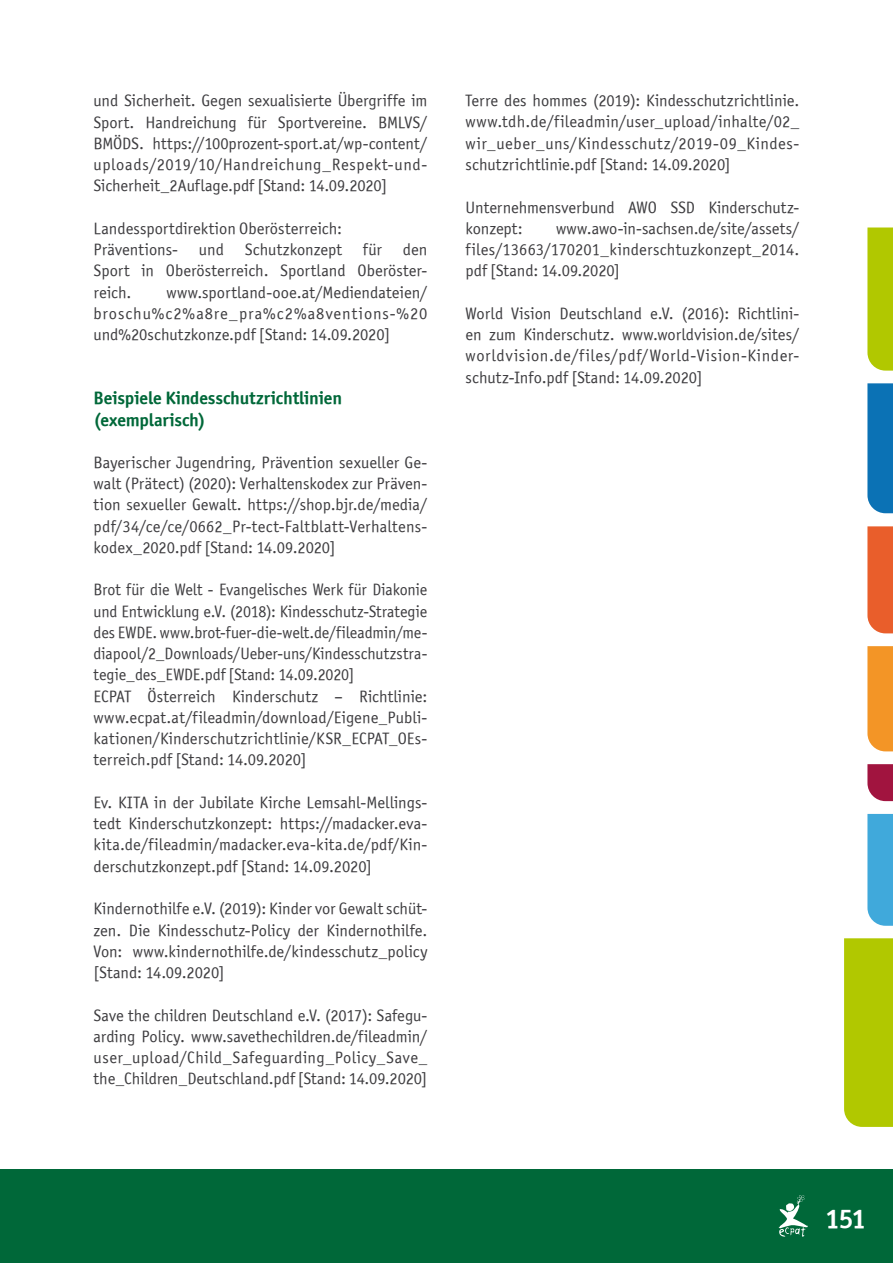
<style>
.page{position:relative;width:893px;height:1263px;background:#fff}
.page>*{position:absolute;margin:0;border:0;box-sizing:border-box;transform-origin:0 0}
.t1{font:27px "Officina Sans ITCTT Bold";color:#fff}
.t2{font:18px/21.6px "Officina Sans ITCTT Bold";letter-spacing:-.005em;color:#006839}
.t3{font:16.5px/21.3px "Officina Sans ITCTT Book";letter-spacing:.005em;color:#3e3d40;text-align:justify}
</style>
<div class="page">
<div style="left:867px;top:227px;width:26px;height:144px;background:#b1c800"></div>
<div style="left:867px;top:383px;width:26px;height:130px;background:#0b72b5"></div>
<svg style="left:867px;top:526px;width:26px;height:107px;background:#e96534"></svg>
<svg style="left:867px;top:646px;width:26px;height:105px;background:#f3992f"></svg>
<svg style="left:867px;top:764px;width:26px;height:37px"></svg>
<div style="left:867px;top:814px;width:26px;height:112px;background:#40a9db"></div>
<div style="left:844px;top:938px;width:49px;height:189px;background:#b1c800"></div>
<div style="left:0;top:1169px;width:893px;height:94px;background:#006839"></div>
<svg style="left:779px;top:1195px;width:29px;height:42px"></svg>
<p class="t3" style="left:94px;top:90px;width:335px">und Sicherheit. Gegen sexualisierte Übergriffe im Sport. Handreichung für Sportvereine. BMLVS/ BMÖDS. https://100prozent-sport.at/wp-content/ uploads/2019/10/Handreichung_Respekt-und-Sicherheit_2Auflage.pdf [Stand: 14.09.2020]</p>
<p class="t3" style="left:94px;top:218px;width:250px">Landessportdirektion Oberösterreich:<br>Präventions-</p>
<p class="t3" style="left:94px;top:239px;width:335px;text-indent:309px">den Sport in Oberösterreich. Sportland Oberöster&shy;reich.</p>
<p class="t3" style="left:199px;top:239px;width:26px">und</p>
<p class="t3" style="left:245px;top:239px;width:99px">Schutzkonzept</p>
<p class="t3" style="left:363px;top:239px;width:21px">für</p>
<p class="t3" style="left:94px;top:281px;width:335px;text-indent:73px">www.sportland-ooe.at/Mediendateien/ broschu%c2%a8re_pra%c2%a8ventions-%20 und%20schutzkonze.pdf [Stand: 14.09.2020]</p>
<p class="t2" style="left:94px;top:387px;width:250px">Beispiele Kindesschutzrichtlinien (exemplarisch)</p>
<p class="t3" style="left:94px;top:451px;width:335px">Bayerischer Jugendring, Prävention sexueller Ge&shy;walt (Prätect) (2020): Verhaltenskodex zur Präven&shy;tion sexueller Gewalt. https://shop.bjr.de/media/ pdf/34/ce/ce/0662_Pr-tect-Faltblatt-Verhaltens&shy;kodex_2020.pdf [Stand: 14.09.2020]</p>
<p class="t3" style="left:94px;top:579px;width:335px;text-align:left">Brot für die Welt - Evangelisches Werk für Diakonie und Entwicklung e.V. (2018): Kindesschutz-Strategie des EWDE. www.brot-fuer-die-welt.de/fileadmin/me&shy;diapool/2_Downloads/Ueber-uns/Kindesschutzstra&shy;tegie_des_EWDE.pdf [Stand: 14.09.2020]<br>ECPAT Österreich Kinderschutz – Richtlinie: www.ecpat.at/fileadmin/download/Eigene_Publi&shy;kationen/Kinderschutzrichtlinie/KSR_ECPAT_OEs&shy;terreich.pdf [Stand: 14.09.2020]</p>
<p class="t3" style="left:94px;top:792px;width:335px">Ev. KITA in der Jubilate Kirche Lemsahl-Mellings&shy;tedt Kinderschutzkonzept: https://madacker.eva&shy;kita.de/fileadmin/madacker.eva-kita.de/pdf/Kin&shy;derschutzkonzept.pdf [Stand: 14.09.2020]</p>
<p class="t3" style="left:94px;top:898px;width:335px">Kindernothilfe e.V. (2019): Kinder vor Gewalt schüt&shy;zen. Die Kindesschutz-Policy der Kindernothilfe.<br>Von: www.kindernothilfe.de/kindesschutz_policy [Stand: 14.09.2020]</p>
<p class="t3" style="left:94px;top:1004px;width:335px">Save the children Deutschland e.V. (2017): Safegu&shy;arding Policy. www.savethechildren.de/fileadmin/ user_upload/Child_Safeguarding_Policy_Save_ the_Children_Deutschland.pdf [Stand: 14.09.2020]</p>
<p class="t3" style="left:466px;top:90px;width:335px">Terre des hommes (2019): Kindesschutzrichtlinie. www.tdh.de/fileadmin/user_upload/inhalte/02_ wir_ueber_uns/Kindesschutz/2019-09_Kindes&shy;schutzrichtlinie.pdf [Stand: 14.09.2020]</p>
<p class="t3" style="left:466px;top:196px;width:335px">Unternehmensverbund AWO SSD Kinderschutz&shy;konzept:</p>
<p class="t3" style="left:466px;top:217px;width:335px;text-indent:90px">www.awo-in-sachsen.de/site/assets/ files/13663/170201_kinderschtuzkonzept_2014. pdf [Stand: 14.09.2020]</p>
<p class="t3" style="left:466px;top:302px;width:335px">World Vision Deutschland e.V. (2016): Richtlini&shy;en zum Kinderschutz. www.worldvision.de/sites/ worldvision.de/files/pdf/World-Vision-Kinder&shy;schutz-Info.pdf [Stand: 14.09.2020]</p>
<h1 class="t1" style="left:825px;top:1201px;width:42px">151</h1>
</div>
